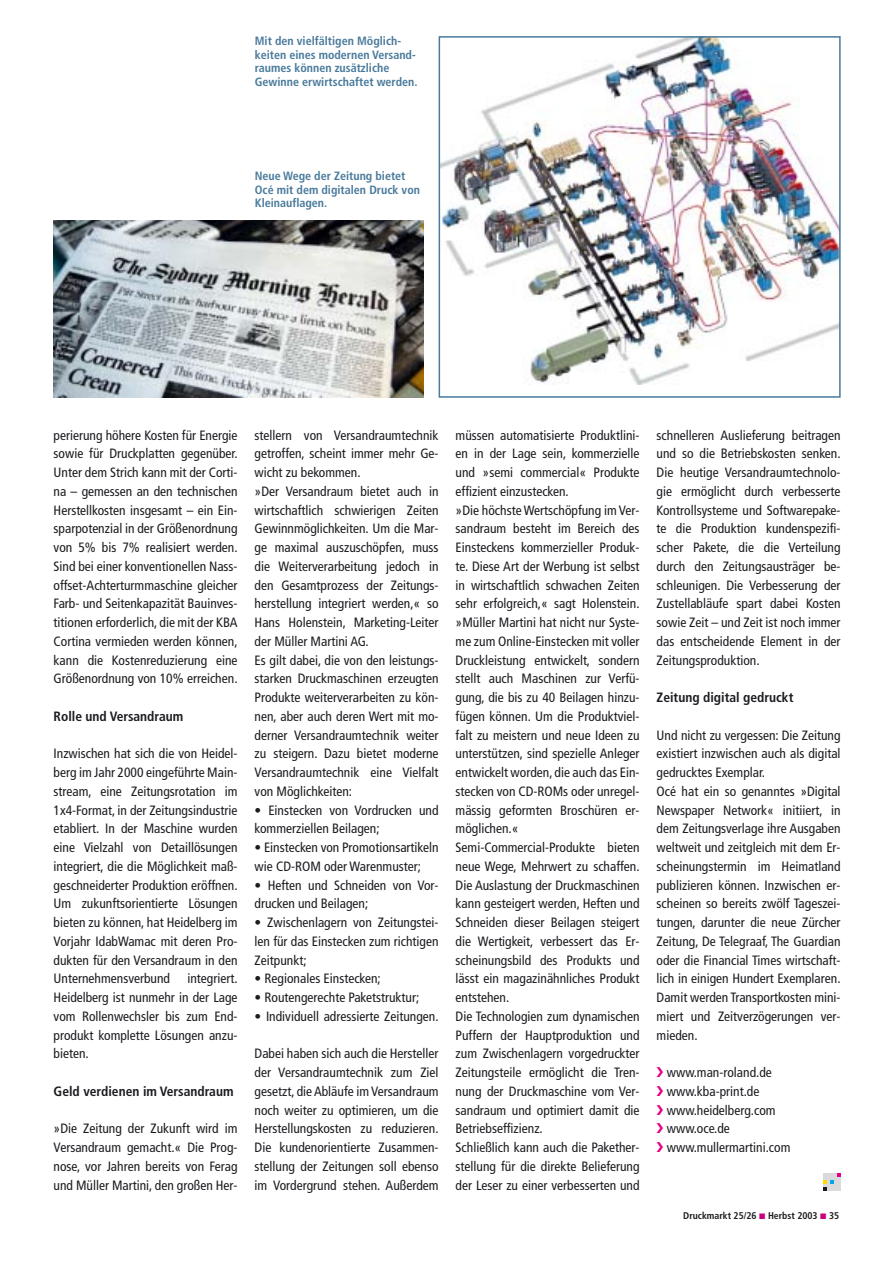
<style>
.page{position:relative;width:893px;height:1263px;background:#fff}
.page>*{position:absolute;margin:0;border:0;box-sizing:border-box;transform-origin:0 0}
.t1{font:condensed 13.5px/18.8px "Frutiger";color:#1b1c20;text-align:justify}
.t2{font:700 condensed 13.5px "Frutiger";color:#1b1c20}
.t3{font:700 condensed 12px/13.5px "Frutiger";color:#497a9b}
.t4{font:700 condensed 9.75px "Frutiger";color:#1b1c20}
</style>
<div class="page">
<img style="left:441px;top:39px;width:396px;height:345px">
<div style="left:438px;top:36px;width:402px;height:362px;border:2px solid #497a9b"></div>
<svg style="left:823px;top:1174px;width:17px;height:17px"></svg>
<img style="left:54px;top:220px;width:369px;height:177px">
<p class="t3" style="left:255px;top:35px;width:164px">Mit den vielfältigen Möglich&shy;keiten eines modernen Versand&shy;raumes können zusätzliche<br>Gewinne erwirtschaftet werden.</p>
<p class="t3" style="left:255px;top:170px;width:167px">Neue Wege der Zeitung bietet<br>Océ mit dem digitalen Druck von<br>Kleinauflagen.</p>
<p class="t1" style="left:54px;top:427px;width:185px">perierung höhere Kosten für Energie sowie für Druckplatten gegenüber.<br>Unter dem Strich kann mit der Corti&shy;na – gemessen an den technischen Herstellkosten insgesamt – ein Ein&shy;sparpotenzial in der Größenordnung von 5% bis 7% realisiert werden.<br>Sind bei einer konventionellen Nass&shy;offset-Achterturmmaschine gleicher Farb- und Seitenkapazität Bauinves&shy;titionen erforderlich, die mit der KBA Cortina vermieden werden können, kann die Kostenreduzierung eine Größenordnung von 10% erreichen.</p>
<p class="t2" style="left:54px;top:711px;width:131px">Rolle und Versandraum</p>
<p class="t1" style="left:54px;top:745px;width:185px">Inzwischen hat sich die von Heidel&shy;berg im Jahr 2000 eingeführte Main&shy;stream, eine Zeitungsrotation im 1x4-Format, in der Zeitungsindustrie etabliert. In der Maschine wurden eine Vielzahl von Detaillösungen integriert, die die Möglichkeit maß&shy;geschneiderter Produktion eröffnen.<br>Um zukunftsorientierte Lösungen bieten zu können, hat Heidelberg im Vorjahr IdabWamac mit deren Pro&shy;dukten für den Versandraum in den Unternehmensverbund</p>
<p class="t1" style="left:54px;top:970px;width:185px;text-indent:134px">integriert.<br>Heidelberg ist nunmehr in der Lage vom Rollenwechsler bis zum End&shy;produkt komplette Lösungen anzu&shy;bieten.</p>
<p class="t2" style="left:54px;top:1086px;width:181px">Geld verdienen im Versandraum</p>
<p class="t1" style="left:54px;top:1120px;width:185px">»Die Zeitung der Zukunft wird im Versandraum gemacht.« Die Prog&shy;nose, vor Jahren bereits von Ferag und Müller Martini, den großen Her-</p>
<p class="t1" style="left:254px;top:427px;width:185px;text-align:left">stellern von Versandraumtechnik getroffen, scheint immer mehr Ge&shy;wicht zu bekommen.<br>»Der Versandraum bietet auch in wirtschaftlich schwierigen Zeiten<br>Gewinnmöglichkeiten. Um die Mar&shy;ge maximal auszuschöpfen, muss die Weiterverarbeitung jedoch in den Gesamtprozess der Zeitungs&shy;herstellung integriert werden,« so<br>Hans Holenstein, Marketing-Leiter der Müller Martini AG.<br>Es gilt dabei, die von den leistungs&shy;starken Druckmaschinen erzeugten<br>Produkte weiterverarbeiten zu kön&shy;nen, aber auch deren Wert mit mo&shy;derner Versandraumtechnik weiter zu steigern. Dazu bietet moderne<br>Versandraumtechnik eine Vielfalt von Möglichkeiten:</p>
<p class="t1" style="left:254px;top:802px;width:185px">• Einstecken von Vordrucken und kommerziellen Beilagen;</p>
<p class="t1" style="left:254px;top:839px;width:185px">• Einstecken von Promotionsartikeln wie CD-ROM oder Warenmuster;</p>
<p class="t1" style="left:254px;top:877px;width:185px">• Heften und Schneiden von Vor&shy;drucken und Beilagen;</p>
<p class="t1" style="left:254px;top:914px;width:185px">• Zwischenlagern von Zeitungstei&shy;len für das Einstecken zum richtigen Zeitpunkt;</p>
<p class="t1" style="left:254px;top:970px;width:128px">• Regionales Einstecken;</p>
<p class="t1" style="left:254px;top:989px;width:166px">• Routengerechte Paketstruktur;</p>
<p class="t1" style="left:254px;top:1008px;width:185px">• Individuell adressierte Zeitungen.</p>
<p class="t1" style="left:254px;top:1045px;width:185px">Dabei haben sich auch die Hersteller der Versandraumtechnik zum Ziel gesetzt, die Abläufe im Versandraum noch weiter zu optimieren, um die Herstellungskosten zu reduzieren.<br>Die kundenorientierte Zusammen&shy;stellung der Zeitungen soll ebenso im Vordergrund stehen. Außerdem</p>
<p class="t1" style="left:455px;top:427px;width:185px;text-align:left">müssen automatisierte Produktlini&shy;en in der Lage sein, kommerzielle und »semi commercial« Produkte effizient einzustecken.<br>»Die höchste Wertschöpfung im Ver&shy;sandraum besteht im Bereich des Einsteckens kommerzieller Produk&shy;te. Diese Art der Werbung ist selbst in wirtschaftlich schwachen Zeiten sehr erfolgreich,« sagt Holenstein. »Müller Martini hat nicht nur Syste&shy;me zum Online-Einstecken mit voller Druckleistung entwickelt, sondern stellt auch Maschinen zur Verfü&shy;gung, die bis zu 40 Beilagen hinzu&shy;fügen können. Um die Produktviel&shy;falt zu meistern und neue Ideen zu unterstützen, sind spezielle Anleger entwickelt worden, die auch das Ein&shy;stecken von CD-ROMs oder unregel&shy;mässig geformten Broschüren er&shy;möglichen.« Semi-Commercial-Produkte bieten neue Wege, Mehrwert zu schaffen.<br>Die Auslastung der Druckmaschinen kann gesteigert werden, Heften und Schneiden dieser Beilagen steigert die Wertigkeit, verbessert das Er&shy;scheinungsbild des Produkts und lässt ein magazinähnliches Produkt entstehen.<br>Die Technologien zum dynamischen Puffern der Hauptproduktion und zum Zwischenlagern vorgedruckter Zeitungsteile ermöglicht die Tren&shy;nung der Druckmaschine vom Ver&shy;sandraum und optimiert damit die Betriebseffizienz.<br>Schließlich kann auch die Pakether&shy;stellung für die direkte Belieferung der Leser zu einer verbesserten und</p>
<p class="t1" style="left:656px;top:427px;width:185px">schnelleren Auslieferung beitragen und so die Betriebskosten senken.<br>Die heutige Versandraumtechnolo&shy;gie ermöglicht durch verbesserte Kontrollsysteme und Softwarepake&shy;te die Produktion kundenspezifi&shy;scher Pakete, die die Verteilung durch den Zeitungsausträger be&shy;schleunigen. Die Verbesserung der Zustellabläufe spart dabei Kosten sowie Zeit – und Zeit ist noch immer das entscheidende Element in der Zeitungsproduktion.</p>
<p class="t2" style="left:656px;top:692px;width:138px">Zeitung digital gedruckt</p>
<p class="t1" style="left:656px;top:727px;width:185px;text-align:left">Und nicht zu vergessen: Die Zeitung existiert inzwischen auch als digital gedrucktes Exemplar.<br>Océ hat ein so genanntes »Digital Newspaper Network« initiiert, in dem Zeitungsverlage ihre Ausgaben weltweit und zeitgleich mit dem Er&shy;scheinungstermin im Heimatland publizieren können. Inzwischen er&shy;scheinen so bereits zwölf Tageszei&shy;tungen, darunter die neue Zürcher Zeitung, De Telegraaf, The Guardian oder die Financial Times wirtschaft&shy;lich in einigen Hundert Exemplaren.<br>Damit werden Transportkosten mini&shy;miert und Zeitverzögerungen ver&shy;mieden.</p>
<p class="t1" style="left:667px;top:1064px;width:125px;text-align:left">www.man-roland.de www.kba-print.de www.heidelberg.com www.oce.de www.mullermartini.com</p>
<p class="t4" style="left:683px;top:1212px;width:157px">Druckmarkt 25/26 Herbst 2003 35</p>
</div>
